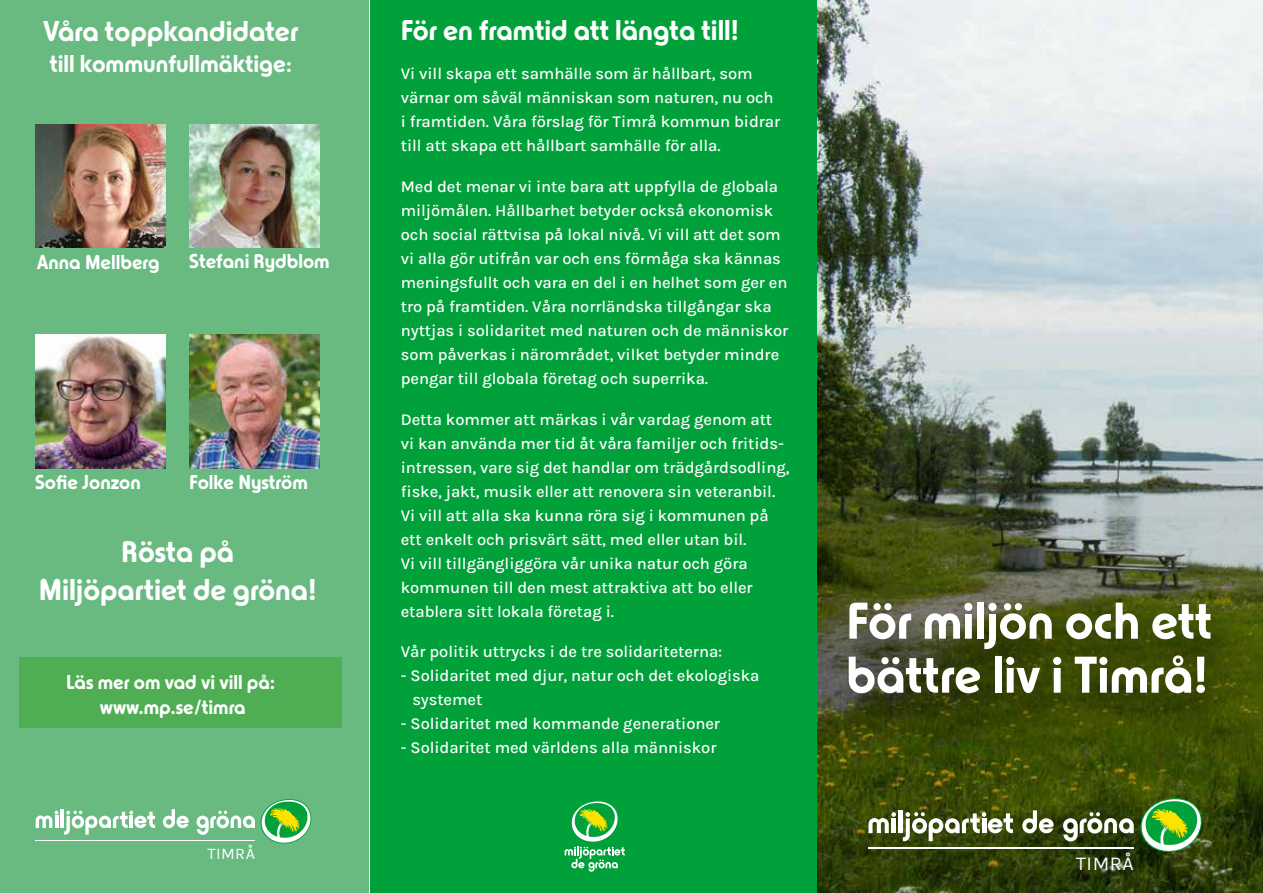
<style>
.page{position:relative;width:1263px;height:893px;background:#fff}
.page>*{position:absolute;margin:0;border:0;box-sizing:border-box;transform-origin:0 0}
.t1{font:54px/54px "MP Display";color:#fff}
.t2{font:31.5px/37.8px "MP Display";color:#fff;text-align:center}
.t3{font:30px "MP Display";color:#fff}
.t4{font:25.5px "MP Display";color:#fff}
.t5{font:21px/25.8px "MP Display";color:#fff;text-align:center}
.t6{font:19.65px "Karla";letter-spacing:.03em;color:#fff}
.t7{font:16.5px/24px "Karla";letter-spacing:-.005em;color:#fff}
.t8{font:16.2px "Karla";letter-spacing:.03em;color:#fff}
.s1{font-size:22.5px}
</style>
<div class="page">
<div style="left:0;top:0;width:369px;height:893px;background:#68ba80"></div>
<div style="left:370px;top:0;width:451px;height:893px;background:#00a13a"></div>
<img style="left:818px;top:0;width:445px;height:893px">
<div style="left:830px;top:595px;width:423px;height:151px;background:#000;opacity:.59"></div>
<img style="left:35px;top:125px;width:130px;height:123px">
<hr style="left:899px;top:810px;width:4px;height:23px;background:#fff">
<svg style="left:868px;top:812px;width:28px;height:21px"></svg>
<svg style="left:903px;top:812px;width:110px;height:29px"></svg>
<svg style="left:1022px;top:810px;width:32px;height:23px"></svg>
<svg style="left:1063px;top:795px;width:142px;height:60px;background:#557a3a"></svg>
<hr style="left:868px;top:847px;width:265px;height:1px;background:#fff">
<div style="left:19px;top:657px;width:322px;height:71px;background:#4fad53"></div>
<img style="left:35px;top:334px;width:130px;height:134px">
<hr style="left:61px;top:809px;width:3px;height:19px;background:#fff">
<svg style="left:36px;top:811px;width:22px;height:17px"></svg>
<svg style="left:64px;top:811px;width:91px;height:24px"></svg>
<svg style="left:163px;top:809px;width:26px;height:19px"></svg>
<svg style="left:197px;top:799px;width:115px;height:45px"></svg>
<hr style="left:35px;top:840px;width:220px;height:1px;background:#fff">
<img style="left:189px;top:334px;width:131px;height:134px">
<img style="left:189px;top:125px;width:131px;height:123px">
<svg style="left:565px;top:801px;width:60px;height:71px"></svg>
<h3 class="t3" style="left:43px;top:15px;width:257px">Våra toppkandidater</h3>
<h3 class="t4" style="left:50px;top:49px;width:244px">till kommunfullmäktige<span class="s1">:</span></h3>
<p class="t5" style="left:37px;top:249px;width:124px">Anna Mellberg</p>
<p class="t5" style="left:189px;top:249px;width:142px">Stefani Rydblom</p>
<p class="t5" style="left:35px;top:469px;width:107px">Sofie Jonzon</p>
<p class="t5" style="left:189px;top:469px;width:120px">Folke Nyström</p>
<h2 class="t2" style="left:39px;top:532px;width:279px">Rösta på<br>Miljöpartiet de gröna!</h2>
<p class="t5" style="left:66px;top:669px;width:211px">Läs mer om vad vi vill på: www.mp.se/timra</p>
<p class="t8" style="left:207px;top:843px;width:49px">TIMRÅ</p>
<h3 class="t3" style="left:401px;top:14px;width:340px">För en framtid att längta till!</h3>
<p class="t7" style="left:401px;top:61px;width:381px">Vi vill skapa ett samhälle som är hållbart, som värnar om såväl människan som naturen, nu och i framtiden. Våra förslag för Timrå kommun bidrar till att skapa ett hållbart samhälle för alla.</p>
<p class="t7" style="left:401px;top:174px;width:389px">Med det menar vi inte bara att uppfylla de globala miljömålen. Hållbarhet betyder också ekonomisk och social rättvisa på lokal nivå. Vi vill att det som vi alla gör utifrån var och ens förmåga ska kännas meningsfullt och vara en del i en helhet som ger en tro på framtiden. Våra norrländska tillgångar ska nyttjas i solidaritet med naturen och de människor som påverkas i närområdet, vilket betyder mindre pengar till globala företag och superrika.</p>
<p class="t7" style="left:401px;top:406px;width:390px">Detta kommer att märkas i vår vardag genom att vi kan använda mer tid åt våra familjer och fritids&shy;intressen, vare sig det handlar om trädgårdsodling, fiske, jakt, musik eller att renovera sin veteranbil.<br>Vi vill att alla ska kunna röra sig i kommunen på ett enkelt och prisvärt sätt, med eller utan bil.<br>Vi vill tillgängliggöra vår unika natur och göra kommunen till den mest attraktiva att bo eller etablera sitt lokala företag i.</p>
<p class="t7" style="left:401px;top:639px;width:323px">Vår politik uttrycks i de tre solidariteterna:</p>
<p class="t7" style="left:413px;top:663px;width:348px;text-indent:-12px">- Solidaritet med djur, natur och det ekologiska systemet</p>
<p class="t7" style="left:401px;top:711px;width:321px">- Solidaritet med kommande generationer</p>
<p class="t7" style="left:401px;top:735px;width:317px">- Solidaritet med världens alla människor</p>
<h1 class="t1" style="left:846px;top:594px;width:367px">För miljön och ett bättre liv i Timrå!</h1>
<p class="t6" style="left:1076px;top:851px;width:59px">TIMRÅ</p>
</div>
